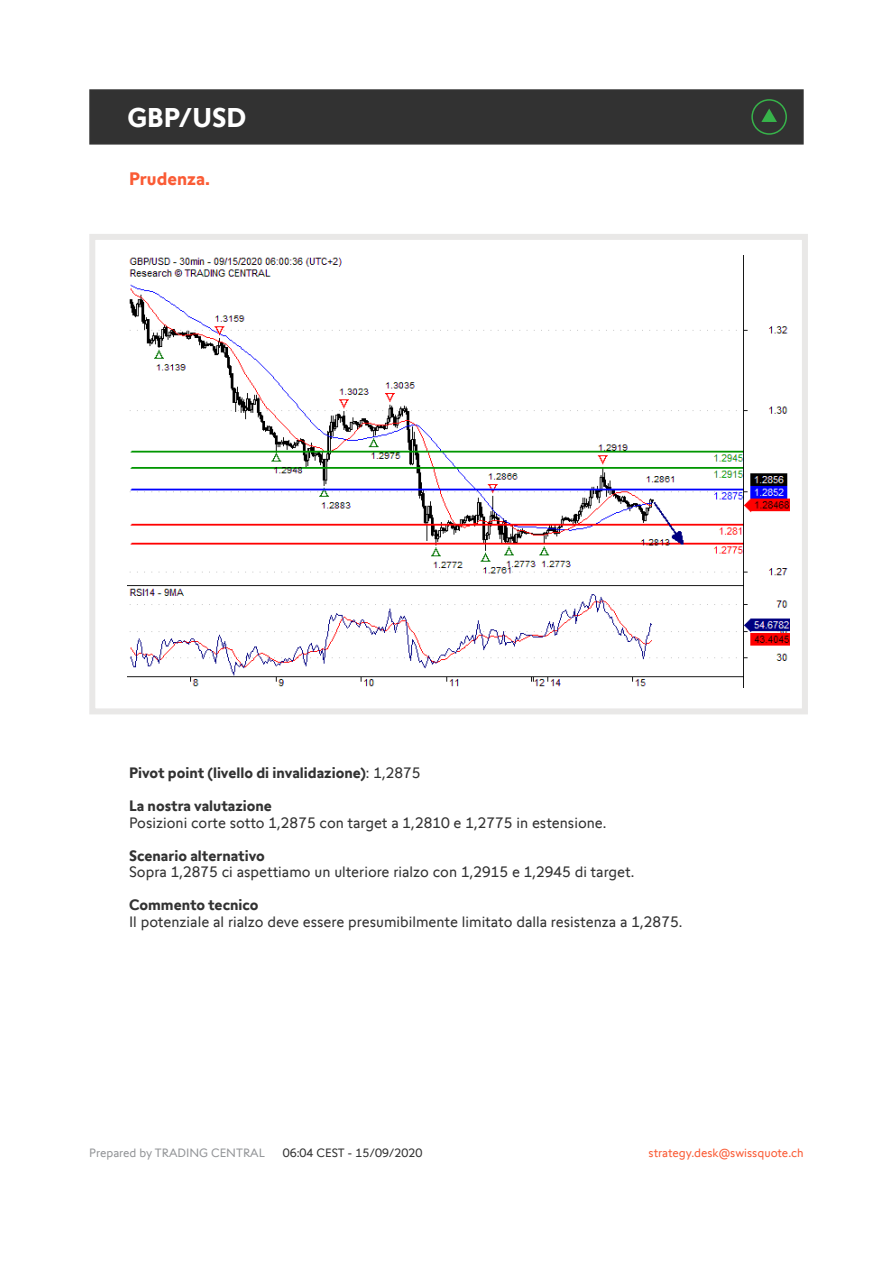
<style>
.page{position:relative;width:893px;height:1263px;background:#fff}
.page>*{position:absolute;margin:0;border:0;box-sizing:border-box;transform-origin:0 0}
.t1{font:700 27px "Swissquote CT";color:#fff}
.t2{font:700 18px "Swissquote CT";color:#fa5b35}
.t3{font:15px "Swissquote CT";color:#323232}
.t4{font:700 15px "Swissquote CT";color:#323232}
.t5{font:12px "Swissquote CT";color:#fa5b35}
.t6{font:12px "Swissquote CT";color:#939598}
.t7{font:12px "Swissquote CT";color:#323232}
.s1{font-weight:400}
</style>
<div class="page">
<div style="left:89px;top:234px;width:719px;height:480px;border:6px solid #e9e8e7"></div>
<div style="left:89px;top:89px;width:715px;height:56px;background:#323232;border:2px solid #323232"></div>
<img style="left:128px;top:255px;width:661px;height:432px">
<svg style="left:751px;top:99px;width:36px;height:36px"></svg>
<h1 class="t1" style="left:128px;top:101px;width:120px">GBP/USD</h1>
<p class="t2" style="left:129px;top:168px;width:82px">Prudenza.</p>
<p class="t4" style="left:129px;top:764px;width:293px">Pivot point (livello di invalidazione)<span class="s1">: 1,2875</span></p>
<p class="t4" style="left:129px;top:797px;width:144px">La nostra valutazione</p>
<p class="t3" style="left:129px;top:814px;width:479px">Posizioni corte sotto 1,2875 con target a 1,2810 e 1,2775 in estensione.</p>
<p class="t4" style="left:129px;top:846px;width:137px">Scenario alternativo</p>
<p class="t3" style="left:129px;top:863px;width:507px">Sopra 1,2875 ci aspettiamo un ulteriore rialzo con 1,2915 e 1,2945 di target.</p>
<p class="t4" style="left:129px;top:896px;width:131px">Commento tecnico</p>
<p class="t3" style="left:129px;top:913px;width:555px">Il potenziale al rialzo deve essere presumibilmente limitato dalla resistenza a 1,2875.</p>
<p class="t6" style="left:89px;top:1145px;width:177px">Prepared by TRADING CENTRAL</p>
<p class="t7" style="left:283px;top:1145px;width:141px">06:04 CEST - 15/09/2020</p>
<p class="t5" style="left:649px;top:1145px;width:157px">strategy.desk@swissquote.ch</p>
</div>
